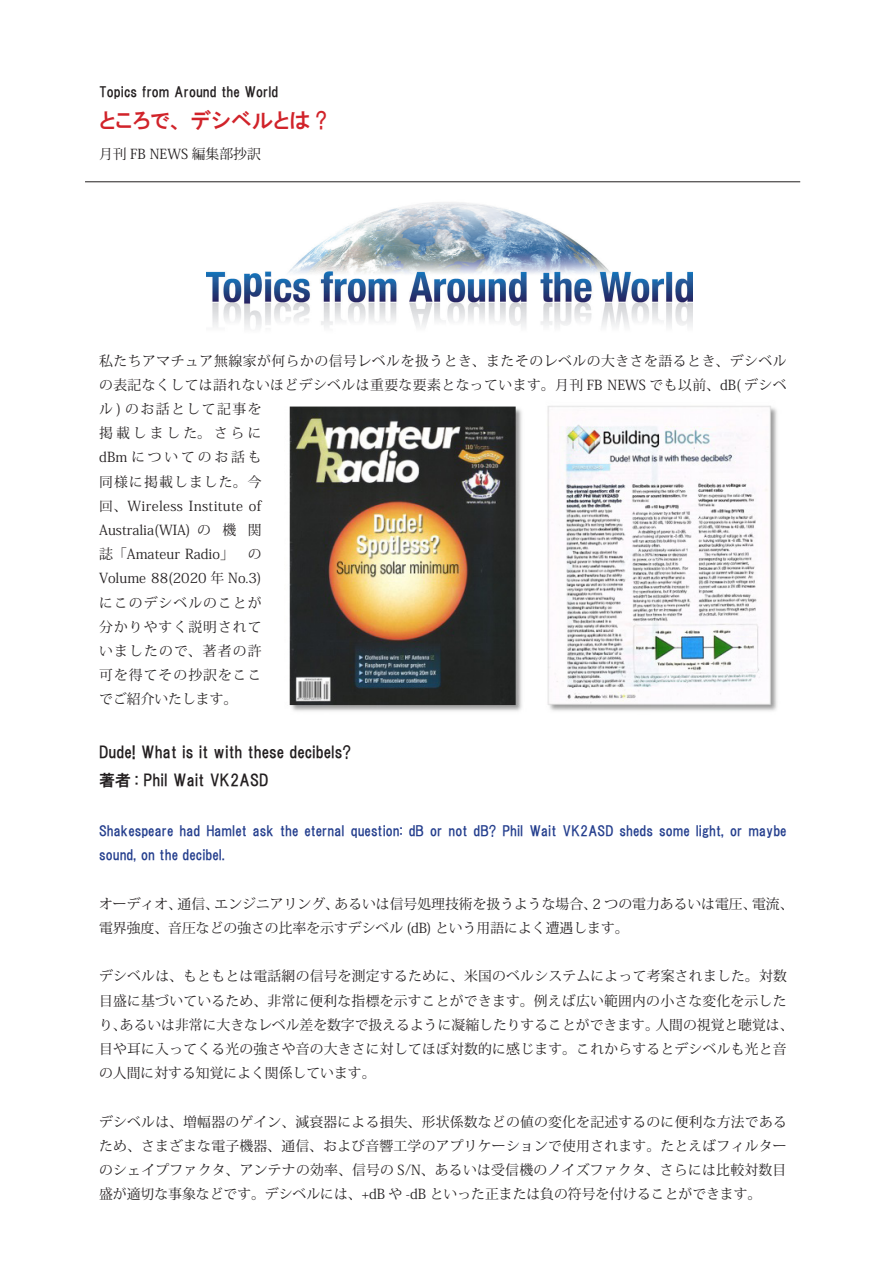
<style>
.page{position:relative;width:893px;height:1263px;background:#fff}
.page>*{position:absolute;margin:0;border:0;box-sizing:border-box;transform-origin:0 0}
.t1{font:21.3px "HGP Gothic E";color:#d1232a}
.t2{font:15.9px "HGP Gothic E";color:#231f20}
.t3{font:13.8px/24.2px "Koz Min Pr 6 N";letter-spacing:.015em;color:#231f20}
.t4{font:13.8px/24.2px "HGP Gothic E";color:#253f8e}
.t5{font:13.8px/24.2px "Koz Min Pr 6 N";letter-spacing:.04em;color:#231f20}
.t6{font:13.8px/24.2px "Koz Min Pr 6 N";letter-spacing:.075em;color:#231f20}
.t7{font:13.8px/24.2px "Koz Min Pr 6 N";letter-spacing:.085em;color:#231f20;text-align:right}
.t8{font:13.8px "HGP Gothic E";color:#231f20}
</style>
<div class="page">
<hr style="left:85px;top:182px;width:715px;height:1px;background:#231f20">
<img style="left:207px;top:202px;width:485px;height:127px">
<img style="left:289px;top:406px;width:488px;height:305px">
<p class="t8" style="left:99px;top:85px;width:181px">Topics from Around the World</p>
<p class="t1" style="left:99px;top:109px;width:229px">ところで、デシベルとは ?</p>
<p class="t3" style="left:99px;top:142px;width:163px">月刊 FB NEWS 編集部抄訳</p>
<p class="t5" style="left:99px;top:349px;width:689px">私たちアマチュア無線家が何らかの信号レベルを扱うとき、またそのレベルの大きさを語るとき、デシベルの表記なくしては語れないほどデシベルは重要な要素となっています。月刊 FB NEWS でも以前、dB( デシベ</p>
<p class="t7" style="left:99px;top:397px;width:164px">ル ) のお話として記事を掲載しました。さらにdBmについてのお話も同様に掲載しました。今回、Wireless Institute of関</p>
<p class="t3" style="left:222px;top:518px;width:15px">機</p>
<p class="t3" style="left:99px;top:518px;width:93px">Australia(WIA)</p>
<p class="t3" style="left:197px;top:518px;width:15px">の</p>
<p class="t6" style="left:99px;top:542px;width:164px">誌「Amateur Radio」<br>Volume 88(2020 年 No.3(にこのデシベルのことが分かりやすく説明されていましたので、著者の許可を得てその抄訳をここでご紹介いたします。</p>
<p class="t2" style="left:99px;top:744px;width:254px">Dude! What is it with these decibels?</p>
<p class="t2" style="left:99px;top:772px;width:171px">著者 : Phil Wait VK2ASD</p>
<p class="t4" style="left:99px;top:819px;width:689px">Shakespeare had Hamlet ask the eternal question: dB or not dB? Phil Wait VK2ASD sheds some light, or maybe sound, on the decibel.</p>
<p class="t3" style="left:752px;top:892px;width:43px">電流、</p>
<p class="t3" style="left:248px;top:542px;width:15px">の</p>
<p class="t3" style="left:99px;top:892px;width:531px">オーディオ、<br>電界強度、音圧などの強さの比率を示すデシベル (dB) という用語によく遭遇します。</p>
<p class="t3" style="left:99px;top:965px;width:689px">デシベルは、もともとは電話網の信号を測定するために、米国のベルシステムによって考案されました。対数</p>
<p class="t3" style="left:99px;top:989px;width:689px">目盛に基づいているため、非常に便利な指標を示すことができます。例えば広い範囲内の小さな変化を示した</p>
<p class="t3" style="left:655px;top:1013px;width:140px">人間の視覚と聴覚は、</p>
<p class="t3" style="left:215px;top:892px;width:126px">エンジニアリング、</p>
<p class="t3" style="left:334px;top:892px;width:264px">あるいは信号処理技術を扱うような場合、</p>
<p class="t3" style="left:178px;top:892px;width:43px">通信、</p>
<p class="t3" style="left:593px;top:892px;width:165px">2 つの電力あるいは電圧、</p>
<p class="t3" style="left:120px;top:1013px;width:540px">あるいは非常に大きなレベル差を数字で扱えるように凝縮したりすることができます。</p>
<p class="t3" style="left:99px;top:1013px;width:689px">り、<br>目や耳に入ってくる光の強さや音の大きさに対してほぼ対数的に感じます。これからするとデシベルも光と音の人間に対する知覚によく関係しています。</p>
<p class="t3" style="left:99px;top:1110px;width:689px;text-align:justify">デシベルは、増幅器のゲイン、減衰器による損失、形状係数などの値の変化を記述するのに便利な方法であるため、さまざまな電子機器、通信、および音響工学のアプリケーションで使用されます。たとえばフィルターのシェイプファクタ、アンテナの効率、信号の N/S 、あるいは受信機のノイズファクタ、さらには比較対数目盛が適切な事象などです。デシベルには、+dB や -dB といった正または負の符号を付けることができます。</p>
</div>
